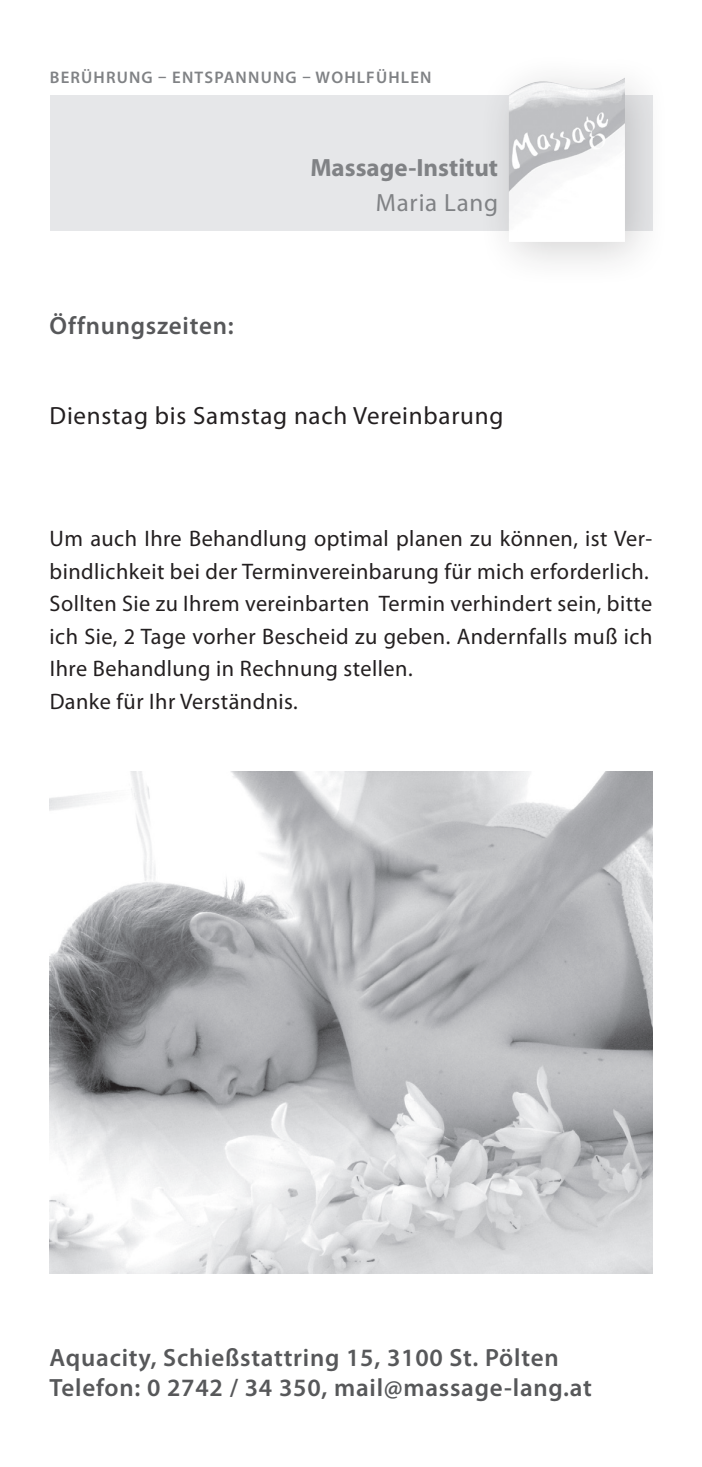
<style>
.page{position:relative;width:702px;height:1467px;background:#fff}
.page>*{position:absolute;margin:0;border:0;box-sizing:border-box;transform-origin:0 0}
.t1{font:600 25px/30px "Myriad Pro";letter-spacing:.03em;color:#57585a}
.t2{font:25px "Myriad Pro";letter-spacing:.03em;color:#231f20}
.t3{font:700 25px "Myriad Pro";color:#808285}
.t4{font:25px "Myriad Pro";letter-spacing:.03em;color:#808285}
.t5{font:22.5px/32.5px "Myriad Pro";letter-spacing:.02em;color:#231f20}
.t6{font:600 16.75px "Myriad Pro";letter-spacing:.07em;color:#808285}
</style>
<div class="page">
<div style="left:50px;top:95px;width:602px;height:135px;background:#e6e7e9"></div>
<div style="left:476px;top:50px;width:195px;height:239px;background:#231f20;opacity:.2"></div>
<img style="left:509px;top:78px;width:116px;height:164px">
<img style="left:50px;top:771px;width:602px;height:502px">
<p class="t6" style="left:50px;top:67px;width:383px">Berührung – Entspannung – Wohlfühlen</p>
<p class="t1" style="left:50px;top:310px;width:186px">Öffnungszeiten:</p>
<p class="t3" style="left:310px;top:151px;width:189px">Massage-Institut</p>
<p class="t4" style="left:376px;top:187px;width:124px">Maria Lang</p>
<p class="t2" style="left:50px;top:400px;width:455px">Dienstag bis Samstag nach Vereinbarung</p>
<p class="t5" style="left:50px;top:522px;width:604px">Um auch I hre Behandlung optimal planen zu können, ist Ver&shy;bindlichkeit bei der Terminvereinbarung für mich erforderlich.<br>Sollten Sie zu I hrem vereinbarten Termin verhindert sein, bitte ich Sie, 2 Tage vorher Bescheid zu geben. Andernfalls muß ich I hre Behandlung in Rechnung stellen.<br>Danke für I hr Verständnis.</p>
<p class="t1" style="left:50px;top:1342px;width:544px">Aquacity, Schießstattring 15, 3100 St. Pölten<br>Telefon: 0 2742 / 34 350, mail@massage-lang.at</p>
</div>
